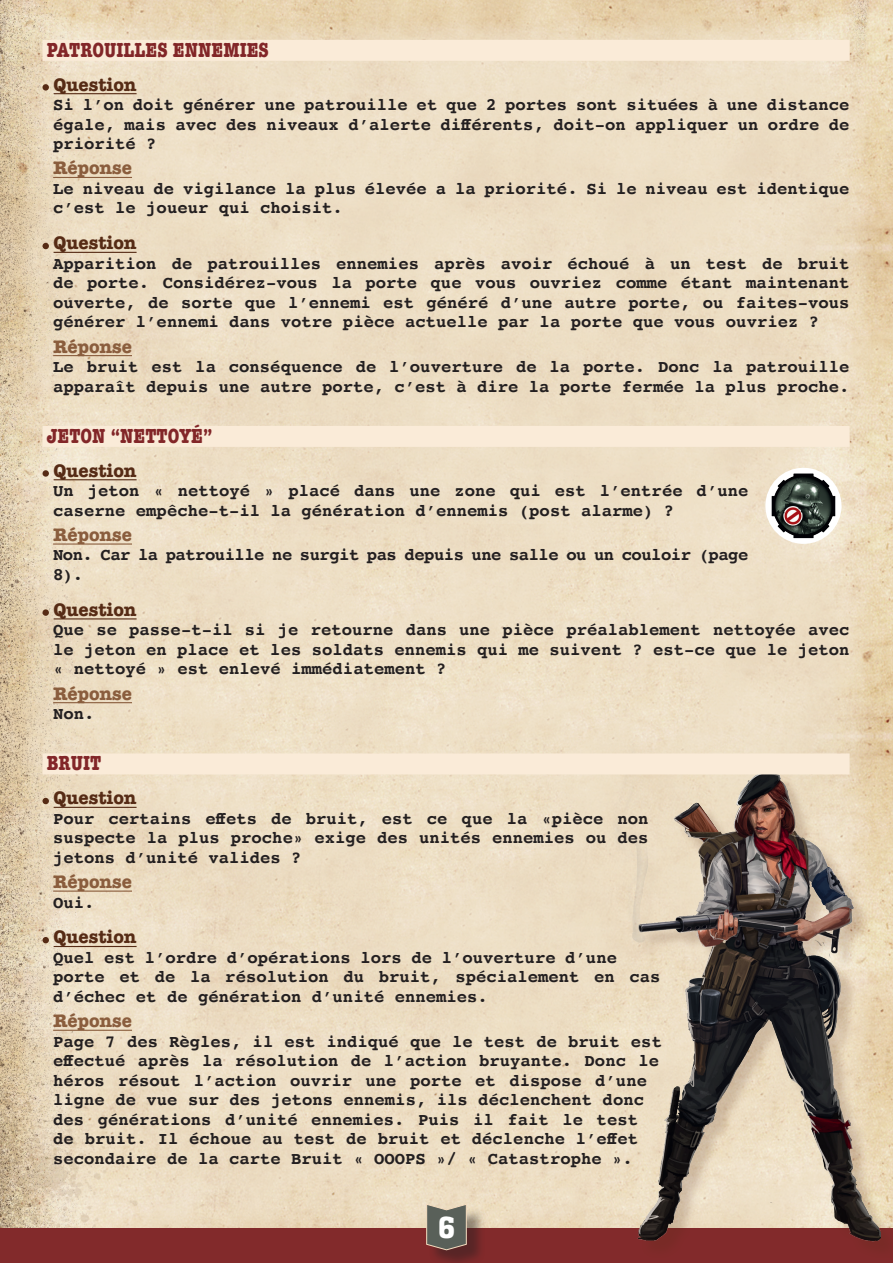
<style>
.page{position:relative;width:893px;height:1263px;background:#fff}
.page>*{position:absolute;margin:0;border:0;box-sizing:border-box;transform-origin:0 0}
.t1{font:28.5px "Aachen BT";color:#fff}
.t2{font:700 condensed 21px "American Typewriter";color:#822628}
.t3{font:700 18.75px "American Typewriter";color:#562b15}
.t4{font:700 18.75px "American Typewriter";color:#8a5d3d}
.t5{font:700 17.25px/19.5px "Courier";color:#231f20}
.t6{font:700 17.25px/19.5px "Courier";letter-spacing:-.03em;color:#231f20}
</style>
<div class="page">
<img style="left:0;top:0;width:893px;height:1228px">
<div style="left:21px;top:21px;width:851px;height:1221px;background:#eddec4"></div>
<div style="left:0;top:1228px;width:893px;height:35px;background:#822a2b"></div>
<div style="left:612px;top:746px;width:281px;height:513px;background:#562b15;opacity:.2"></div>
<img style="left:603px;top:733px;width:277px;height:509px">
<div style="left:43px;top:40px;width:807px;height:21px;background:#faebd8"></div>
<hr style="left:54px;top:93px;width:83px;height:1px;background:#562b15">
<hr style="left:53px;top:177px;width:79px;height:1px;background:#8a5d3d">
<hr style="left:54px;top:252px;width:83px;height:1px;background:#562b15">
<hr style="left:53px;top:355px;width:79px;height:1px;background:#8a5d3d">
<div style="left:43px;top:426px;width:807px;height:21px;background:#faebd8"></div>
<hr style="left:54px;top:479px;width:83px;height:1px;background:#562b15">
<hr style="left:53px;top:543px;width:79px;height:2px;background:#8a5d3d">
<hr style="left:54px;top:618px;width:83px;height:1px;background:#562b15">
<hr style="left:53px;top:702px;width:79px;height:1px;background:#8a5d3d">
<div style="left:43px;top:753px;width:807px;height:21px;background:#faebd8"></div>
<hr style="left:54px;top:807px;width:83px;height:1px;background:#562b15">
<hr style="left:53px;top:890px;width:79px;height:2px;background:#8a5d3d">
<hr style="left:54px;top:946px;width:83px;height:1px;background:#562b15">
<hr style="left:53px;top:1030px;width:79px;height:1px;background:#8a5d3d">
<div style="left:43px;top:84px;width:6px;height:7px;background:#562b15;border-radius:50%"></div>
<svg style="left:43px;top:243px;width:6px;height:6px"></svg>
<div style="left:43px;top:470px;width:6px;height:7px;background:#562b15;border-radius:50%"></div>
<div style="left:43px;top:609px;width:6px;height:7px;background:#562b15;border-radius:50%"></div>
<svg style="left:43px;top:798px;width:6px;height:6px"></svg>
<svg style="left:43px;top:937px;width:6px;height:6px"></svg>
<svg style="left:765px;top:468px;width:76px;height:76px"></svg>
<img style="left:772px;top:473px;width:63px;height:65px">
<div style="left:429px;top:1207px;width:56px;height:56px;background:#231f20;opacity:.44"></div>
<svg style="left:426px;top:1204px;width:41px;height:46px;background:#6f6e64"></svg>
<p class="t2" style="left:47px;top:33px;width:224px">PATROUILLES ENNEMIES</p>
<p class="t3" style="left:54px;top:68px;width:84px">Question</p>
<p class="t5" style="left:53px;top:94px;width:798px;text-align:justify">Si l’on doit générer une patrouille et que 2 portes sont situées à une distance égale, mais avec des niveaux d’alerte différents, doit-on appliquer un ordre de priorité ?</p>
<p class="t4" style="left:53px;top:152px;width:80px">Réponse</p>
<p class="t5" style="left:53px;top:178px;width:798px">Le niveau de vigilance la plus élevée a la priorité. Si le niveau est identique c’est le joueur qui choisit.</p>
<p class="t3" style="left:54px;top:227px;width:84px">Question</p>
<p class="t5" style="left:53px;top:253px;width:798px;text-align:justify">Apparition de patrouilles ennemies après avoir échoué à un test de bruit de porte. Considérez-vous la porte que vous ouvriez comme étant maintenant ouverte, de sorte que l’ennemi est généré d’une autre porte, ou faites-vous générer l’ennemi dans votre pièce actuelle par la porte que vous ouvriez ?</p>
<p class="t4" style="left:53px;top:330px;width:80px">Réponse</p>
<p class="t5" style="left:53px;top:356px;width:798px">Le bruit est la conséquence de l’ouverture de la porte. Donc la patrouille apparaît depuis une autre porte, c’est à dire la porte fermée la plus proche.</p>
<p class="t2" style="left:47px;top:419px;width:167px">JETON “NETTOYÉ”</p>
<p class="t3" style="left:54px;top:454px;width:84px">Question</p>
<p class="t5" style="left:53px;top:480px;width:697px">Un jeton « nettoyé » placé dans une zone qui est l’entrée d’une caserne empêche-t-il la génération d’ennemis (post alarme) ?</p>
<p class="t4" style="left:53px;top:518px;width:80px">Réponse</p>
<p class="t6" style="left:53px;top:544px;width:697px">Non. Car la patrouille ne surgit pas depuis une salle ou un couloir (page<br>8).</p>
<p class="t3" style="left:54px;top:593px;width:84px">Question</p>
<p class="t5" style="left:53px;top:619px;width:798px;text-align:justify">Que se passe-t-il si je retourne dans une pièce préalablement nettoyée avec le jeton en place et les soldats ennemis qui me suivent ? est-ce que le jeton « nettoyé » est enlevé immédiatement ?</p>
<p class="t4" style="left:53px;top:677px;width:80px">Réponse</p>
<p class="t5" style="left:53px;top:703px;width:43px">Non.</p>
<p class="t2" style="left:47px;top:747px;width:56px">BRUIT</p>
<p class="t3" style="left:54px;top:782px;width:84px">Question</p>
<p class="t5" style="left:53px;top:808px;width:597px;text-align:justify">Pour certains effets de bruit, est ce que la «pièce non suspecte la plus proche» exige des unités ennemies ou des jetons d’unité valides ?</p>
<p class="t4" style="left:53px;top:865px;width:80px">Réponse</p>
<p class="t5" style="left:53px;top:891px;width:43px">Oui.</p>
<p class="t3" style="left:54px;top:921px;width:84px">Question</p>
<p class="t5" style="left:53px;top:947px;width:609px">Quel est l’ordre d’opérations lors de l’ouverture d’une porte et de la résolution du bruit, spécialement en cas d’échec et de génération d’unité ennemies.</p>
<p class="t4" style="left:53px;top:1005px;width:80px">Réponse</p>
<p class="t5" style="left:53px;top:1031px;width:610px">Page 7 des Règles, il est indiqué que le test de bruit est effectué après la résolution de l’action bruyante. Donc le héros résout l’action ouvrir une porte et dispose d’une ligne de vue sur des jetons ennemis, ils déclenchent donc des générations d’unité ennemies. Puis il fait le test de bruit. Il échoue au test de bruit et déclenche l’effet secondaire de la carte Bruit « OOOPS »/ « Catastrophe ».</p>
<h1 class="t1" style="left:438px;top:1209px;width:19px">6</h1>
</div>
